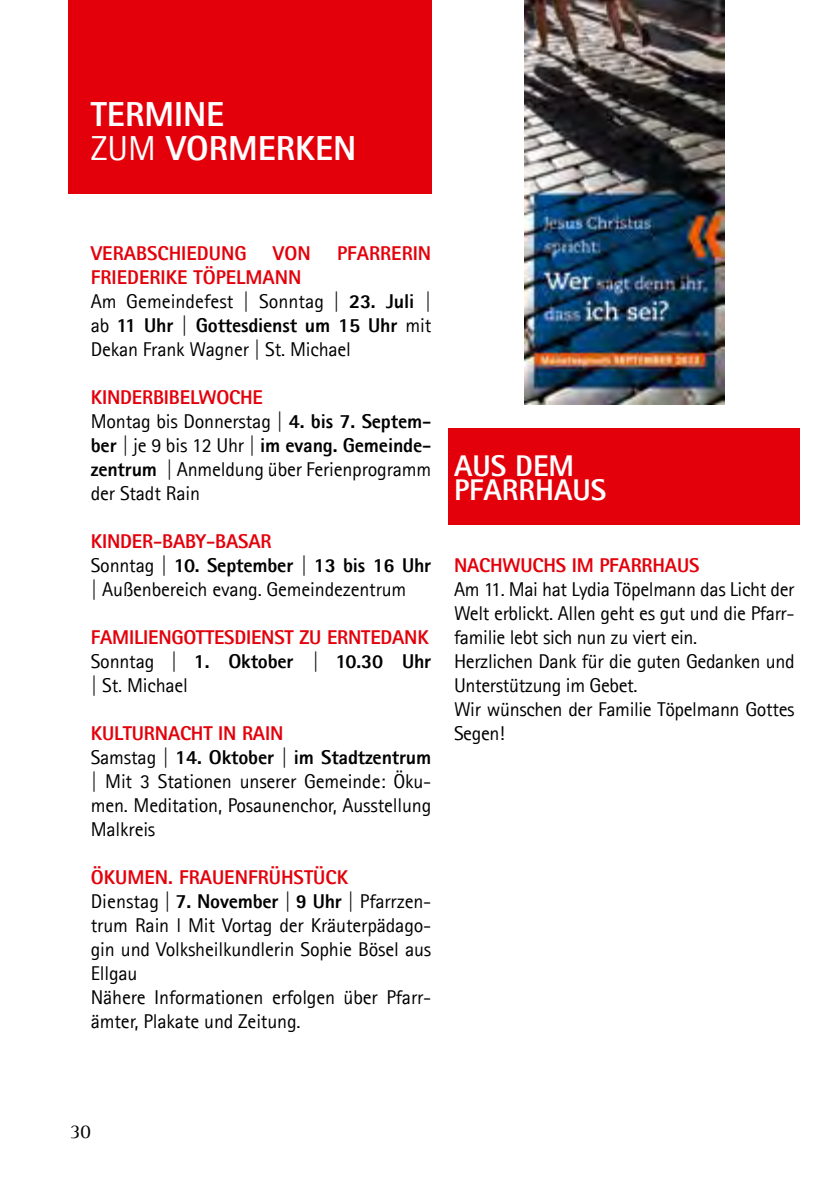
<style>
.page{position:relative;width:840px;height:1191px;background:#fff}
.page>*{position:absolute;margin:0;border:0;box-sizing:border-box;transform-origin:0 0}
.t1{font:800 34.8px/34px "Agfa Rotis Sans Serif";color:#fff}
.t2{font:800 30px/24px "Agfa Rotis Sans Serif";color:#fff}
.t3{font:20px/24px "Agfa Rotis Sans Serif";letter-spacing:-.01em;color:#000}
.t4{font:800 20px/24px "Agfa Rotis Sans Serif";letter-spacing:-.01em;color:#e3000b}
.t5{font:20px "Agfa Rotis Serif";color:#000}
.s1{font-weight:400}
.s2{font-weight:800;color:#e3000b}
.s3{font-weight:800}
.s4{font-weight:400;color:#000}
.s5{color:#000}
</style>
<div class="page">
<div style="left:448px;top:428px;width:351px;height:96px;background:#e3000b"></div>
<div style="left:68px;top:0;width:363px;height:194px;background:#e3000b"></div>
<img style="left:524px;top:0;width:199px;height:404px">
<h1 class="t1" style="left:91px;top:97px;width:267px">TERMINE<br><span class="s1">ZUM</span> VORMERKEN</h1>
<p class="t4" style="left:91px;top:241px;width:157px">VERABSCHIEDUNG</p>
<p class="t4" style="left:273px;top:241px;width:39px">VON</p>
<p class="t4" style="left:337px;top:241px;width:96px">PFARRERIN</p>
<p class="t3" style="left:91px;top:265px;width:342px"><span class="s2">FRIEDERIKE TÖPELMANN<br></span>Am Gemeindefest | Sonntag | <span class="s3">23. Juli</span> | ab <span class="s3">11 Uhr | Gottesdienst um 15 Uhr</span> mit<br>Dekan Frank Wagner | St. Michael</p>
<p class="t3" style="left:91px;top:385px;width:342px"><span class="s2">KINDERBIBELWOCHE<br></span>Montag bis Donnerstag | <span class="s3">4. bis 7. Septem&shy;ber</span> | je 9 bis 12 Uhr | <span class="s3">im evang. Gemeinde&shy;zentrum</span> | Anmeldung über Ferienprogramm der Stadt Rain</p>
<p class="t3" style="left:91px;top:529px;width:342px"><span class="s2">KINDER-BABY-BASAR<br></span>Sonntag | <span class="s3">10. September</span> | <span class="s3">13 bis 16 Uhr </span>| Außenbereich evang. Gemeindezentrum</p>
<p class="t4" style="left:91px;top:625px;width:342px">FAMILIENGOTTESDIENST ZU ERNTEDANK<br><span class="s4">Sonntag |</span> <span class="s5">1. Oktober</span> <span class="s4">|</span> <span class="s5">10.30 Uhr </span><span class="s4">| St. Michael</span></p>
<p class="t3" style="left:91px;top:721px;width:342px"><span class="s2">KULTURNACHT IN RAIN<br></span>Samstag | <span class="s3">14. Oktober</span> | <span class="s3">im Stadtzentrum </span>| Mit 3 Stationen unserer Gemeinde: Öku&shy;men. Meditation, Posaunenchor, Ausstellung<br>Malkreis</p>
<p class="t3" style="left:91px;top:865px;width:342px"><span class="s2">ÖKUMEN. FRAUENFRÜHSTÜCK<br></span>Dienstag | <span class="s3">7. November</span> | <span class="s3">9 Uhr |</span> Pfarrzen&shy;trum Rain l Mit Vortag der Kräuterpädago&shy;gin und Volksheilkundlerin Sophie Bösel aus Ellgau<br>Nähere Informationen erfolgen über Pfarr&shy;ämter, Plakate und Zeitung.</p>
<h2 class="t2" style="left:454px;top:453px;width:154px">AUS DEM<br>PFARRHAUS</h2>
<p class="t4" style="left:454px;top:553px;width:247px">NACHWUCHS IM PFARRHAUS</p>
<p class="t3" style="left:454px;top:577px;width:342px">Am 11. Mai hat Lydia Töpelmann das Licht der Welt erblickt. Allen geht es gut und die Pfarr&shy;familie lebt sich nun zu viert ein.<br>Herzlichen Dank für die guten Gedanken und Unterstützung im Gebet.<br>Wir wünschen der Familie Töpelmann Gottes Segen!</p>
<p class="t5" style="left:70px;top:1119px;width:22px">30</p>
</div>
